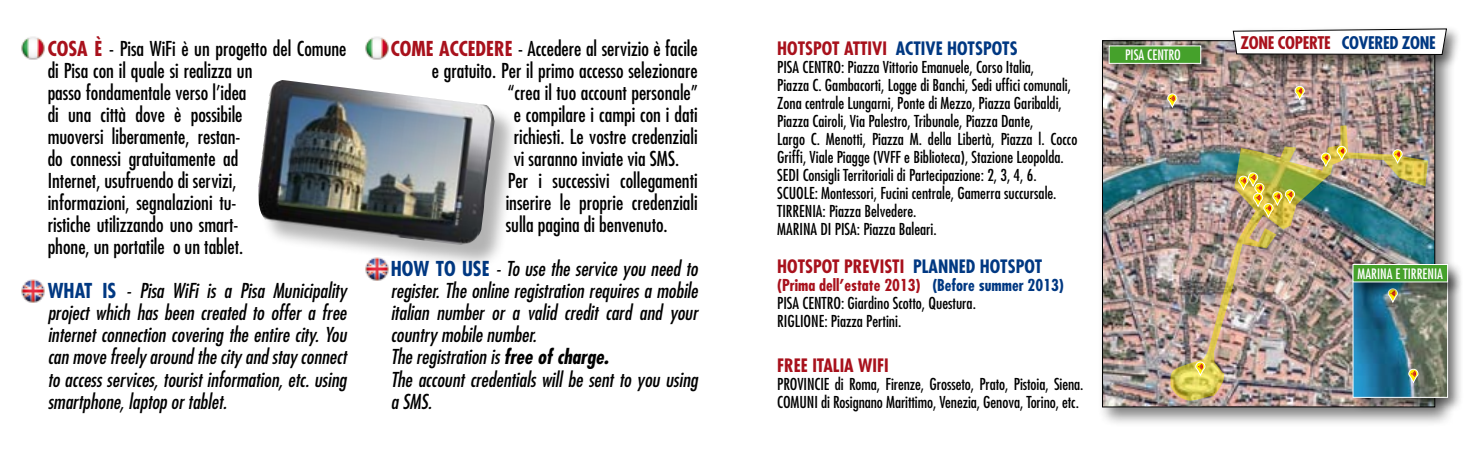
<style>
.page{position:relative;width:1475px;height:454px;background:#fff}
.page>*{position:absolute;margin:0;border:0;box-sizing:border-box;transform-origin:0 0}
.t1{font:condensed 20px/22px "Futura";color:#000}
.t2{font:italic condensed 20px/22px "Futura";color:#000;text-align:justify}
.t3{font:700 condensed 18px "Futura";color:#a8111c}
.t4{font:700 condensed 18px "Futura";color:#003882}
.t5{font:700 condensed 17px "Futura";letter-spacing:-.02em;color:#a8111c}
.t6{font:condensed 16px/18px "Futura";color:#000}
.t7{font:condensed 14px "Futura";color:#fff}
.s1{font-weight:700;color:#a8111c}
.s2{font-weight:700;font-style:normal;color:#003882}
.s3{font-weight:700}
.s4{color:#a8111c}
.s5{color:#003882}
.s6{font-weight:700;color:#003882}
</style>
<div class="page">
<div style="left:1097px;top:36px;width:366px;height:400px;background:#000;opacity:.5"></div>
<img style="left:1103px;top:42px;width:329px;height:363px">
<img style="left:1168px;top:125px;width:259px;height:277px">
<div style="left:259px;top:81px;width:288px;height:210px;background:#000;opacity:.3"></div>
<img style="left:258px;top:80px;width:236px;height:165px">
<div style="left:1228px;top:25px;width:242px;height:66px;background:#000;opacity:.5"></div>
<svg style="left:1231px;top:28px;width:216px;height:27px"></svg>
<img style="left:21px;top:36px;width:24px;height:24px">
<img style="left:21px;top:279px;width:24px;height:24px">
<img style="left:365px;top:36px;width:24px;height:24px">
<img style="left:364px;top:256px;width:25px;height:25px">
<div style="left:1348px;top:268px;width:123px;height:154px;background:#000;opacity:.5"></div>
<img style="left:1354px;top:306px;width:91px;height:89px">
<svg style="left:1194px;top:361px;width:11px;height:14px"></svg>
<img style="left:1237px;top:172px;width:57px;height:45px">
<svg style="left:1320px;top:152px;width:10px;height:15px"></svg>
<svg style="left:1336px;top:146px;width:10px;height:14px"></svg>
<svg style="left:1392px;top:149px;width:10px;height:14px"></svg>
<svg style="left:1294px;top:86px;width:10px;height:14px"></svg>
<svg style="left:1166px;top:93px;width:11px;height:14px"></svg>
<svg style="left:1407px;top:368px;width:11px;height:15px"></svg>
<div style="left:1104px;top:42px;width:120px;height:46px;background:#000;opacity:.5"></div>
<div style="left:1108px;top:45px;width:92px;height:19px;background:#45a12b;border:1px solid #fff"></div>
<div style="left:1348px;top:260px;width:123px;height:46px;background:#000;opacity:.5"></div>
<div style="left:1352px;top:264px;width:95px;height:18px;background:#45a12b;border:1px solid #fff"></div>
<p class="t1" style="left:48px;top:37px;width:300px"><span class="s1">COSA È</span> - Pisa WiFi è un progetto del Comune di Pisa con il quale si realizza un<br>passo fondamentale verso l’idea<br>di una città dove è possibile<br>muoversi liberamente, restan-<br>do connessi gratuitamente ad<br>Internet, usufruendo di servizi,<br>informazioni, segnalazioni tu-<br>ristiche utilizzando uno smart-<br>phone, un portatile o un tablet.</p>
<p class="t2" style="left:48px;top:279px;width:300px"><span class="s2">WHAT IS</span> - Pisa WiFi is a Pisa Municipality project which has been created to offer a free internet connection covering the entire city. You can move freely around the city and stay connect to access services, tourist information, etc. using smartphone, laptop or tablet.</p>
<p class="t1" style="left:390px;top:37px;width:308px"><span class="s1">COME ACCEDERE</span> - Accedere al servizio è facile</p>
<p class="t1" style="left:431px;top:59px;width:267px">e gratuito. Per il primo accesso selezionare</p>
<p class="t1" style="left:507px;top:81px;width:191px">“crea il tuo account personale”</p>
<p class="t1" style="left:513px;top:103px;width:185px">e compilare i campi con i dati</p>
<p class="t1" style="left:513px;top:125px;width:185px">richiesti. Le vostre credenziali</p>
<p class="t1" style="left:513px;top:147px;width:167px">vi saranno inviate via SMS.</p>
<p class="t1" style="left:507px;top:169px;width:191px">Per i successivi collegamenti</p>
<p class="t1" style="left:505px;top:191px;width:193px">inserire le proprie credenziali</p>
<p class="t1" style="left:505px;top:213px;width:163px">sulla pagina di benvenuto.</p>
<p class="t2" style="left:390px;top:257px;width:308px;text-align:left"><span class="s2">HOW TO USE</span> - To use the service you need to register. The online registration requires a mobile italian number or a valid credit card and your country mobile number.<br>The registration is <span class="s3">free of charge.<br></span>The account credentials will be sent to you using a SMS.</p>
<p class="t4" style="left:777px;top:36px;width:242px"><span class="s4">HOTSPOT ATTIVI</span> ACTIVE HOTSPOTS</p>
<p class="t6" style="left:777px;top:57px;width:301px">PISA CENTRO: Piazza Vittorio Emanuele, Corso Italia,<br>Piazza C. Gambacorti, Logge di Banchi, Sedi uffici comunali, Zona centrale Lungarni, Ponte di Mezzo, Piazza Garibaldi, Piazza Cairoli, Via Palestro, Tribunale, Piazza Dante,<br>Largo C. Menotti, Piazza M. della Libertà, Piazza l. Cocco Griffi, Viale Piagge (VVFF e Biblioteca), Stazione Leopolda.<br>SEDI Consigli Territoriali di Partecipazione: 2, 3, 4, 6.<br>SCUO LE: Montessori, Fucini centrale, Gamerra succursale.<br>TIRREN</p>
<p class="t6" style="left:777px;top:201px;width:161px;text-indent:35px">IA: Piazza Belvedere.<br>MARINA DI PISA: Piazza Baleari.</p>
<p class="t3" style="left:777px;top:254px;width:266px">HOTSPOT PREVISTI <span class="s5">PLANNED HOTSPOT</span></p>
<p class="t6" style="left:777px;top:275px;width:288px"><span class="s1">(Prima dell’estate 2013)</span> <span class="s6">(Before summer 2013)<br></span>PISA CENTRO: Giardino Scotto, Questura.<br>RIGLIONE: Piazza Pertini.</p>
<p class="t3" style="left:777px;top:353px;width:113px">FREE ITALIA WIFI</p>
<p class="t6" style="left:777px;top:374px;width:308px">Provinci e di Roma, Firenze, Grosseto, Prato, Pistoia, Siena.<br>Comuni di Rosignano Marittimo, Venezia, Genova, Torino, etc.</p>
<p class="t7" style="left:1124px;top:46px;width:50px">PISA CENTRO</p>
<p class="t5" style="left:1240px;top:31px;width:197px">ZONE COPERTE <span class="s5">COVERED ZONE</span></p>
<p class="t7" style="left:1357px;top:265px;width:60px">MARINA E TIRREN</p>
<p class="t7" style="left:1433px;top:265px;width:10px">IA</p>
</div>
